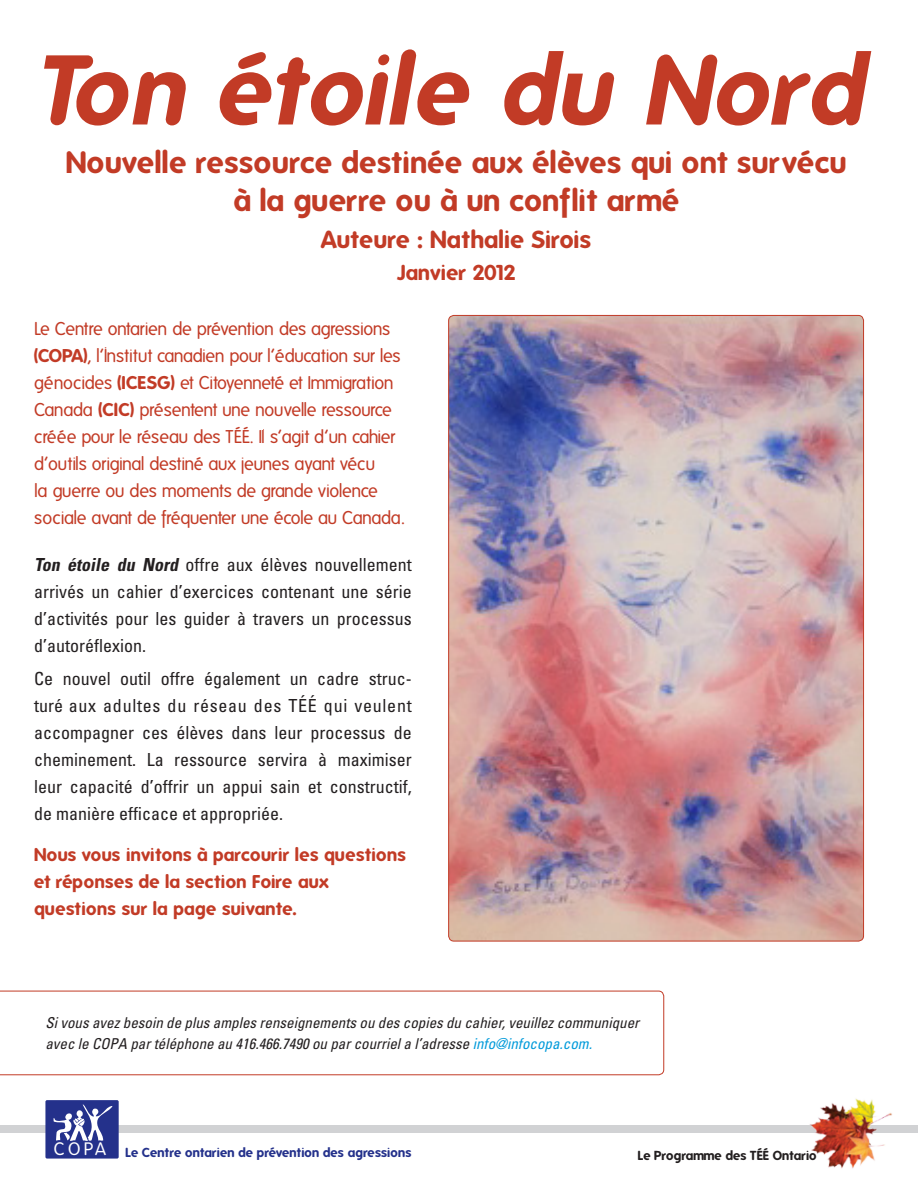
<style>
.page{position:relative;width:918px;height:1188px;background:#fff}
.page>*{position:absolute;margin:0;border:0;box-sizing:border-box;transform-origin:0 0}
.Univers_Body_Copy{font:italic 700 96px "Folks";color:#c23b26}
.Univers_Body_Copy-2{font:700 30px/37.5px "Folks";letter-spacing:.01em;color:#c23b26;text-align:center}
.Univers_Body_Copy-3{font:700 24px "Folks";letter-spacing:.01em;color:#c23b26}
.Univers_Body_Copy-4{font:700 21px "Folks";letter-spacing:.01em;color:#c23b26}
.Univers_Body_Copy-5{font:condensed 18px/27px "Univers LT Std";color:#231f20;text-align:justify}
.Univers_Body_Copy-6{font:18px/27px "Folks";letter-spacing:-.025em;color:#c23b26}
.Univers_Body_Copy-7{font:700 18px/27px "Folks";letter-spacing:.01em;color:#c23b26}
.t1{font:17.55px "Folks";color:#fff}
.Univers_Body_Copy-8{font:italic condensed 15px/20.1px "Univers LT Std";color:#231f20}
.Univers_Body_Copy-9{font:700 12.75px "Folks";color:#24318b}
.Univers_Body_Copy-10{font:700 12.75px "Folks";color:#231f20}
.s1{font-weight:700}
.s2{font-weight:700;font-style:italic}
.s3{color:#009ada}
</style>
<div class="page">
<img style="left:449px;top:315px;width:415px;height:626px">
<svg style="left:0;top:991px;width:664px;height:84px"></svg>
<div style="left:0;top:1125px;width:918px;height:7px;background:#d1d2d4"></div>
<img style="left:797px;top:1098px;width:104px;height:71px">
<div style="left:45px;top:1100px;width:74px;height:59px;background:#24318b;border-radius:2px"></div>
<svg style="left:53px;top:1104px;width:60px;height:37px"></svg>
<p class="Univers_Body_Copy" style="left:34px;top:34px;width:849px">Ton étoile du Nord</p>
<p class="Univers_Body_Copy-2" style="left:66px;top:144px;width:783px">Nouvelle ressource destinée aux élèves qui ont survécu à la guerre ou à un conflit armé</p>
<p class="Univers_Body_Copy-3" style="left:322px;top:226px;width:271px">Auteure : Nathalie Sirois</p>
<p class="Univers_Body_Copy-4" style="left:397px;top:260px;width:121px">Janvier 2012</p>
<p class="Univers_Body_Copy-6" style="left:34px;top:316px;width:372px">Le Centre ontarien de prévention des agressions <span class="s1">(COPA)</span>, l’Institut canadien pour l’éducation sur les génocides <span class="s1">(ICESG)</span> et Citoyenneté et Immigration Canada <span class="s1">(CIC)</span> présentent une nouvelle ressource créée pour le réseau des TÉÉ. Il s’agit d’un cahier d’outils original destiné aux jeunes ayant vécu<br>la guerre ou des moments de grande violence sociale avant de fréquenter une école au Canada.</p>
<p class="Univers_Body_Copy-5" style="left:34px;top:551px;width:379px"><span class="s2">Ton étoile du Nord</span> offre aux élèves nouvellement arrivés un cahier d’exercices contenant une série d’activités pour les guider à travers un processus d’autoréflexion.</p>
<p class="Univers_Body_Copy-5" style="left:34px;top:665px;width:379px">Ce nouvel outil offre également un cadre struc&shy;turé aux adultes du réseau des TÉÉ qui veulent accompagner ces élèves dans leur processus de cheminement. La ressource servira à maximiser leur capacité d’offrir un appui sain et constructif, de manière efficace et appropriée.</p>
<p class="Univers_Body_Copy-7" style="left:34px;top:841px;width:374px">Nous vous invitons à parcourir les questions et réponses de la section Foire aux questions sur la page suivante.</p>
<p class="Univers_Body_Copy-8" style="left:45px;top:1013px;width:595px">Si vous avez besoin de plus amples renseignements ou des copies du cahier, veuillez communiquer avec le COPA par téléphone au 416.466.7490 ou par courriel a l’adresse <span class="s3">info@infocopa.com.</span></p>
<p class="t1" style="left:54px;top:1139px;width:54px">COPA</p>
<p class="Univers_Body_Copy-9" style="left:126px;top:1145px;width:288px">Le Centre ontarien de prévention des agressions</p>
<p class="Univers_Body_Copy-10" style="left:638px;top:1148px;width:180px">Le Programme des TÉÉ Ontario</p>
</div>
